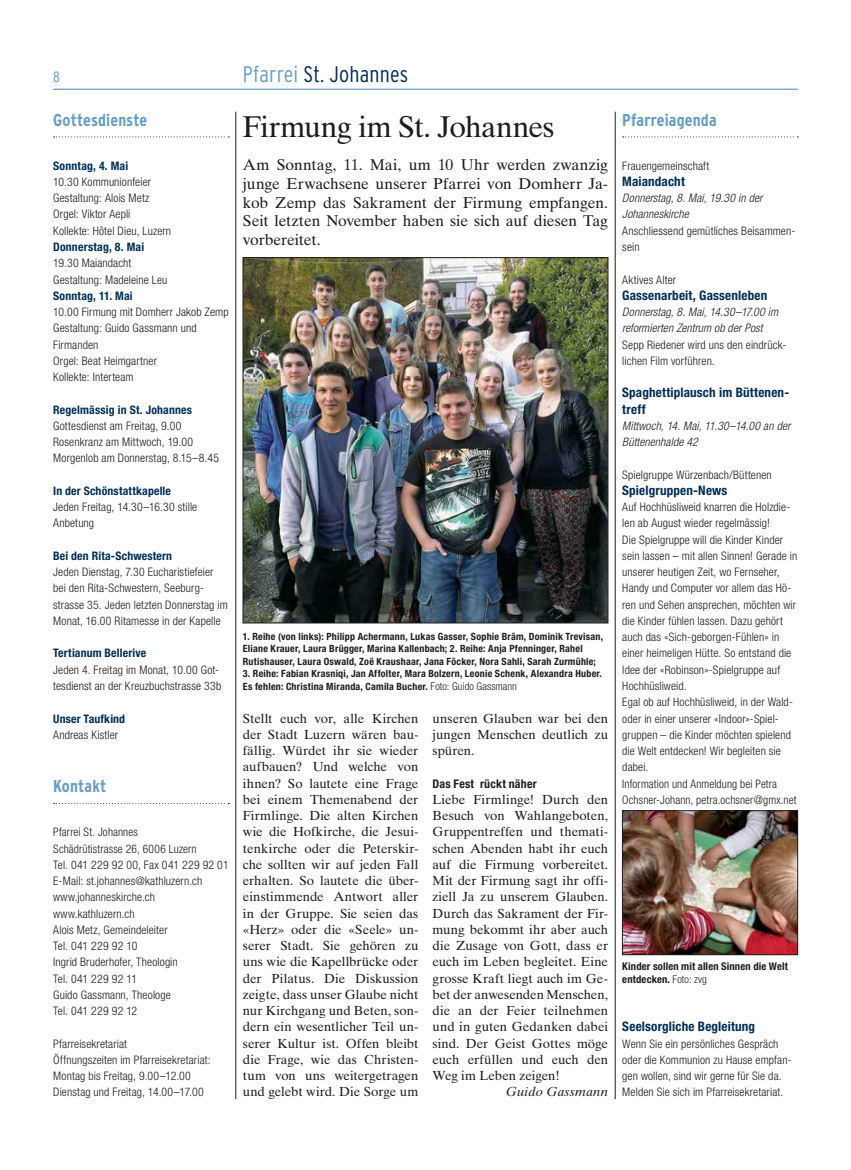
<style>
.page{position:relative;width:851px;height:1170px;background:#fff}
.page>*{position:absolute;margin:0;border:0;box-sizing:border-box;transform-origin:0 0}
.t1{font:30px "Times Ten LT Std";letter-spacing:-.025em;color:#1b1e18}
.t2{font:300 condensed 22.5px "Interstate";letter-spacing:.01em;color:#002e56}
.t3{font:700 condensed 17.12px "Interstate";letter-spacing:.005em;color:#659cca}
.t4{font:15.62px/18.8px "Times Ten LT Std";letter-spacing:-.01em;color:#1b1e18;text-align:justify}
.t5{font:300 condensed 15px "Interstate";color:#659cca}
.t6{font:13.12px/16.2px "Times Ten LT Std";letter-spacing:-.005em;color:#1b1e18;text-align:justify}
.t7{font:700 condensed 13.12px/16.2px "Helvetica Neue LT Std";letter-spacing:.01em;color:#002e56}
.t8{font:italic 13.12px "Times Ten LT Std";letter-spacing:.015em;color:#1b1e18}
.t9{font:700 condensed 11.88px "Helvetica Neue LT Std";letter-spacing:.015em;color:#1b1e18}
.t10{font:300 condensed 11.75px/16.2px "Helvetica Neue LT Std";letter-spacing:.01em;color:#1b1e18}
.t11{font:italic 300 condensed 11.75px/16.2px "Helvetica Neue LT Std";letter-spacing:.01em;color:#1b1e18}
.t12{font:700 condensed 11.75px "Helvetica Neue LT Std";letter-spacing:.015em;color:#002e56}
.t13{font:700 condensed 10.62px/12.8px "Helvetica Neue LT Std";letter-spacing:.01em;color:#1b1e18}
.t14{font:700 condensed 10px/12.5px "Helvetica Neue LT Std";letter-spacing:.025em;color:#1b1e18}
.s1{color:#659cca}
.s2{font-weight:300;font-size:10.62px}
.s3{font-weight:300}
</style>
<div class="page">
<hr style="left:53px;top:89px;width:744px;height:1px;background:#659cca">
<hr style="left:235px;top:112px;width:1px;height:986px;background:#1b1e18">
<hr style="left:615px;top:112px;width:1px;height:986px;background:#1b1e18">
<img style="left:245px;top:259px;width:361px;height:362px">
<div style="left:243px;top:257px;width:365px;height:366px;border:1px solid #1b1e18"></div>
<svg style="left:54px;top:136px;width:175px;height:1px"></svg>
<svg style="left:622px;top:136px;width:176px;height:1px"></svg>
<img style="left:624px;top:812px;width:171px;height:140px">
<div style="left:622px;top:810px;width:175px;height:144px;border:1px solid #1b1e18"></div>
<svg style="left:54px;top:803px;width:175px;height:1px"></svg>
<p class="t5" style="left:53px;top:68px;width:8px">8</p>
<h2 class="t2" style="left:243px;top:62px;width:167px"><span class="s1">Pfarrei</span> St. Johannes</h2>
<h1 class="t1" style="left:243px;top:109px;width:313px">Firmung im St. Johannes</h1>
<h3 class="t4" style="left:243px;top:155px;width:367px">Am Sonntag, 11. Mai, um 10 Uhr werden zwanzig junge Erwachsene unserer Pfarrei von Domherr Ja&shy;kob Zemp das Sakrament der Firmung empfangen.<br>Seit letzten November haben sie sich auf diesen Tag vorbereitet.</h3>
<h3 class="t3" style="left:53px;top:110px;width:96px">Gottesdienste</h3>
<p class="t12" style="left:53px;top:158px;width:76px">Sonntag, 4. Mai</p>
<p class="t10" style="left:53px;top:173px;width:119px">10.30 Kommunionfeier<br>Gestaltung: Alois Metz<br>Orgel: Viktor Aepli<br>Kollekte: Hôtel Dieu, Luzern</p>
<p class="t12" style="left:53px;top:240px;width:92px">Donnerstag, 8. Mai</p>
<p class="t10" style="left:53px;top:255px;width:116px">19.30 Maiandacht<br>Gestaltung: Madeleine Leu</p>
<p class="t12" style="left:53px;top:288px;width:81px">Sonntag, 11. Mai</p>
<p class="t10" style="left:53px;top:303px;width:177px">10.00 Firmung mit Domherr Jakob Zemp<br>Gestaltung: Guido Gassmann und<br>Firmanden<br>Orgel: Beat Heimgartner<br>Kollekte: Interteam</p>
<p class="t12" style="left:53px;top:402px;width:140px">Regelmässig in St. Johannes</p>
<p class="t10" style="left:53px;top:417px;width:167px">Gottesdienst am Freitag, 9.00<br>Rosenkranz am Mittwoch, 19.00<br>Morgenlob am Donnerstag, 8.15–8.45</p>
<p class="t12" style="left:53px;top:483px;width:119px">In der Schönstattkapelle</p>
<p class="t10" style="left:53px;top:498px;width:146px">Jeden Freitag, 14.30–16.30 stille<br>Anbetung</p>
<p class="t12" style="left:53px;top:548px;width:120px">Bei den Rita-Schwestern</p>
<p class="t10" style="left:53px;top:563px;width:176px">Jeden Dienstag, 7.30 Eucharistiefeier bei den Rita-Schwestern, Seeburg&shy;strasse 35. Jeden letzten Donnerstag im Monat, 16.00 Ritamesse in der Kapelle</p>
<p class="t12" style="left:53px;top:646px;width:94px">Tertianum Bellerive</p>
<p class="t10" style="left:53px;top:661px;width:169px">Jeden 4. Freitag im Monat, 10.00 Got&shy;tesdienst an der Kreuzbuchstrasse 33b</p>
<p class="t12" style="left:53px;top:711px;width:73px">Unser Taufkind</p>
<p class="t10" style="left:53px;top:726px;width:66px">Andreas Kistler</p>
<p class="t14" style="left:243px;top:629px;width:362px">1. Reihe (von links): Philipp Achermann, Lukas Gasser, Sophie Bräm, Dominik Trevisan,<br>Eliane Krauer, Laura Brügger, Marina Kallenbach; 2. Reihe: Anja Pfenninger, Rahel<br>Rutishauser, Laura Oswald, Zoë Kraushaar, Jana Föcker, Nora Sahli, Sarah Zurmühle;</p>
<p class="t14" style="left:243px;top:667px;width:360px">3. Reihe: Fabian Krasniqi, Jan Affolter, Mara Bolzern, Leonie Schenk, Alexandra Huber.<br>Es fehlen: Christina Miranda, Camila Bucher. <span class="s2">Foto: Guido Gassmann</span></p>
<p class="t6" style="left:243px;top:709px;width:177px">Stellt euch vor, alle Kirchen der Stadt Luzern wären bau&shy;fällig. Würdet ihr sie wieder aufbauen? Und welche von ihnen? So lautete eine Frage bei einem Themenabend der Firmlinge. Die alten Kirchen wie die Hofkirche, die Jesui&shy;tenkirche oder die Peterskir&shy;che sollten wir auf jeden Fall erhalten. So lautete die über&shy;einstimmende Antwort aller in der Gruppe. Sie seien das «Herz» oder die «Seele» un&shy;serer Stadt. Sie gehören zu uns wie die Kapellbrücke oder der Pilatus. Die Diskussion zeigte, dass unser Glaube nicht nur Kirchgang und Beten, son&shy;dern ein wesentlicher Teil un&shy;serer Kultur ist. Offen bleibt die Frage, wie das Christen&shy;tum von uns weitergetragen und gelebt wird. Die Sorge um</p>
<p class="t6" style="left:432px;top:709px;width:177px">unseren Glauben war bei den jungen Menschen deutlich zu spüren.</p>
<p class="t9" style="left:432px;top:776px;width:105px">Das Fest rückt näher</p>
<p class="t6" style="left:432px;top:791px;width:177px">Liebe Firmlinge! Durch den Besuch von Wahlangeboten, Gruppentreffen und themati&shy;schen Abenden habt ihr euch auf die Firmung vorbereitet.<br>Mit der Firmung sagt ihr offi&shy;ziell Ja zu unserem Glauben.<br>Durch das Sakrament der Fir&shy;mung bekommt ihr aber auch die Zusage von Gott, dass er euch im Leben begleitet. Eine grosse Kraft liegt auch im Ge&shy;bet der anwesenden Menschen, die an der Feier teilnehmen und in guten Gedanken dabei sind. Der Geist Gottes möge euch erfüllen und euch den Weg im Leben zeigen!</p>
<p class="t8" style="left:506px;top:1084px;width:104px">Guido Gassmann</p>
<h3 class="t3" style="left:53px;top:776px;width:55px">Kontakt</h3>
<p class="t10" style="left:53px;top:823px;width:177px">Pfarrei St. Johannes<br>Schädrütistrasse 26, 6006 Luzern<br>Tel. 041 229 92 00, Fax 041 229 92 01<br>E-Mail: st.johannes@kathluzern.ch www.johanneskirche.ch www.kathluzern.ch<br>Alois Metz, Gemeindeleiter<br>Tel. 041 229 92 10<br>Ingrid Bruderhofer, Theologin<br>Tel. 041 229 92 11<br>Guido Gassmann, Theologe<br>Tel. 041 229 92 12</p>
<p class="t10" style="left:53px;top:1035px;width:159px">Pfarreisekretariat<br>Öffnungszeiten im Pfarreisekretariat:<br>Montag bis Freitag, 9.00–12.00<br>Dienstag und Freitag, 14.00–17.00</p>
<h3 class="t3" style="left:622px;top:110px;width:96px">Pfarreiagenda</h3>
<p class="t10" style="left:622px;top:157px;width:89px">Frauengemeinschaft</p>
<p class="t7" style="left:622px;top:173px;width:64px">Maiandacht</p>
<p class="t11" style="left:622px;top:190px;width:142px">Donnerstag, 8. Mai, 19.30 in der<br>Johanneskirche</p>
<p class="t10" style="left:622px;top:222px;width:174px">Anschliessend gemütliches Beisammen&shy;sein</p>
<p class="t10" style="left:622px;top:271px;width:55px">Aktives Alter</p>
<p class="t7" style="left:622px;top:287px;width:146px">Gassenarbeit, Gassenleben</p>
<p class="t11" style="left:622px;top:304px;width:157px">Donnerstag, 8. Mai, 14.30–17.00 im reformierten Zentrum ob der Post</p>
<p class="t10" style="left:622px;top:336px;width:165px">Sepp Riedener wird uns den eindrück&shy;lichen Film vorführen.</p>
<p class="t7" style="left:622px;top:384px;width:168px">Spaghettiplausch im Büttenen&shy;treff</p>
<p class="t11" style="left:622px;top:418px;width:170px">Mittwoch, 14. Mai, 11.30–14.00 an der<br>Büttenenhalde 42</p>
<p class="t10" style="left:622px;top:466px;width:151px">Spielgruppe Würzenbach/Büttenen</p>
<p class="t7" style="left:622px;top:482px;width:107px">Spielgruppen-News</p>
<p class="t10" style="left:622px;top:498px;width:176px">Auf Hochhüsliweid knarren die Holzdie&shy;len ab August wieder regelmässig!<br>Die Spielgruppe will die Kinder Kinder sein lassen – mit allen Sinnen! Gerade in unserer heutigen Zeit, wo Fernseher, Handy und Computer vor allem das Hö&shy;ren und Sehen ansprechen, möchten wir die Kinder fühlen lassen. Dazu gehört auch das «Sich-geborgen-Fühlen» in einer heimeligen Hütte. So entstand die Idee der «Robinson»-Spielgruppe auf Hochhüsliweid.<br>Egal ob auf Hochhüsliweid, in der Wald&shy;oder in einer unserer «Indoor»-Spiel&shy;gruppen – die Kinder möchten spielend die Welt entdecken! Wir begleiten sie dabei.<br>Information und Anmeldung bei Petra Ochsner-Johann, petra.ochsner@gmx.net</p>
<p class="t13" style="left:622px;top:959px;width:167px">Kinder sollen mit allen Sinnen die Welt entdecken. <span class="s3">Foto: zvg</span></p>
<p class="t7" style="left:622px;top:1018px;width:134px">Seelsorgliche Begleitung</p>
<p class="t10" style="left:622px;top:1035px;width:171px">Wenn Sie ein persönliches Gespräch oder die Kommunion zu Hause empfan&shy;gen wollen, sind wir gerne für Sie da.<br>Melden Sie sich im Pfarreisekretariat.</p>
</div>
